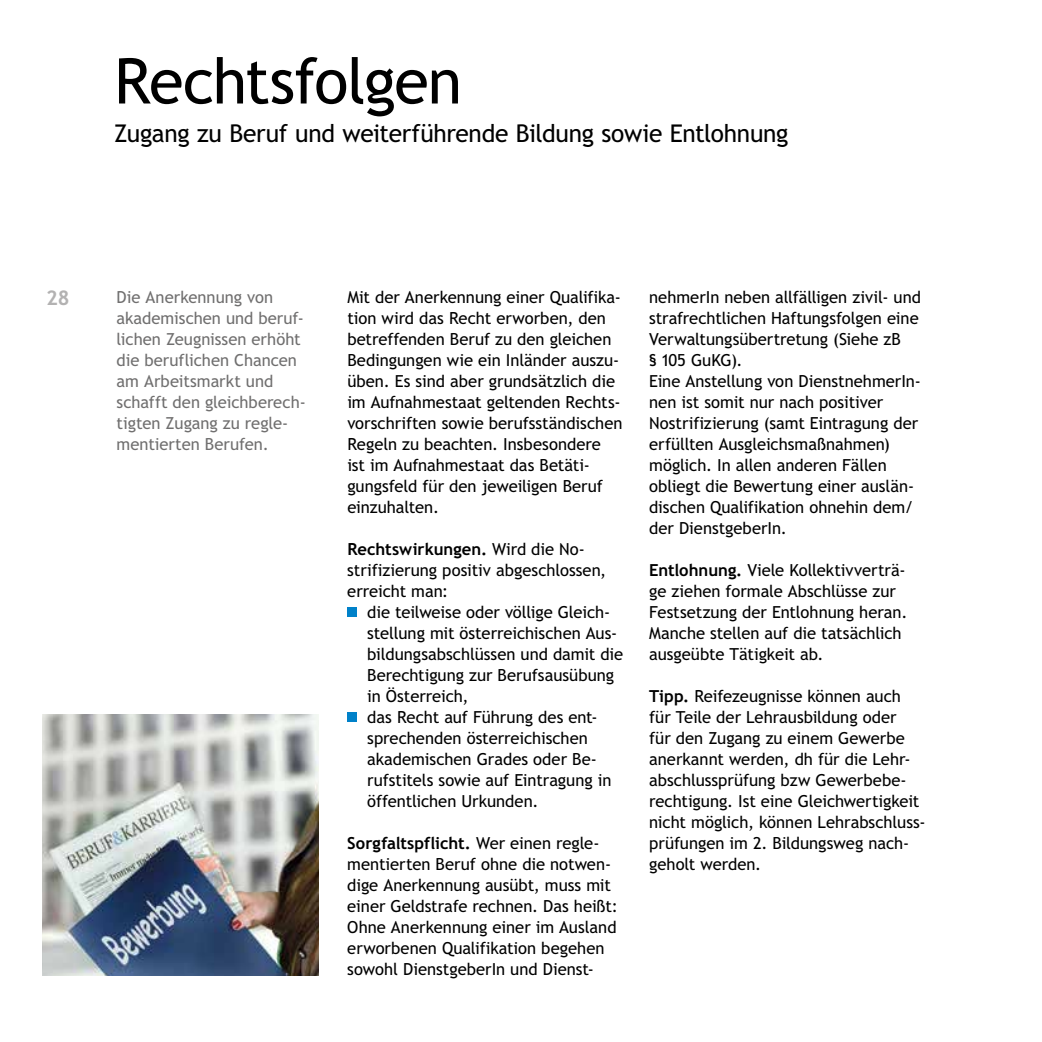
<style>
.page{position:relative;width:1042px;height:1042px;background:#fff}
.page>*{position:absolute;margin:0;border:0;box-sizing:border-box;transform-origin:0 0}
.t1{font:63px "Trebuchet SBG2";letter-spacing:-.02em;color:#000}
.t2{font:24.5px "Trebuchet SBG2";letter-spacing:-.01em;color:#000}
.t3{font:700 20.12px "Trebuchet SBG2";color:#b3b2b2}
.t4{font:16.62px/21px "Trebuchet SBG2";letter-spacing:-.005em;color:#000}
.t5{font:16.62px/21px "Trebuchet SBG2";color:#706f6f}
.s1{font-weight:700}
</style>
<div class="page">
<div style="left:347px;top:606px;width:10px;height:10px;background:#0081c9"></div>
<div style="left:347px;top:711px;width:10px;height:10px;background:#0081c9"></div>
<img style="left:42px;top:714px;width:276px;height:261px">
<h1 class="t1" style="left:114px;top:44px;width:349px">Rechtsfolgen</h1>
<h2 class="t2" style="left:114px;top:119px;width:676px">Zugang zu Beruf und weiterführende Bildung sowie Entlohnung</h2>
<p class="t3" style="left:46px;top:285px;width:25px">28</p>
<p class="t5" style="left:117px;top:287px;width:191px">Die Anerkennung von akademischen und beruf&shy;lichen Zeugnissen erhöht die beruflichen Chancen am Arbeitsmarkt und schafft den gleichberech&shy;tigten Zugang zu regle&shy;mentierten Berufen.</p>
<p class="t4" style="left:347px;top:287px;width:277px">Mit der Anerkennung einer Qualifika&shy;tion wird das Recht erworben, den betreffenden Beruf zu den gleichen Bedingungen wie ein Inländer auszu&shy;üben. Es sind aber grundsätzlich die im Aufnahmestaat geltenden Rechts&shy;vorschriften sowie berufsständischen Regeln zu beachten. Insbesondere ist im Aufnahmestaat das Betäti&shy;gungsfeld für den jeweiligen Beruf einzuhalten.</p>
<p class="t4" style="left:347px;top:539px;width:261px"><span class="s1">Rechtswirkungen.</span> Wird die No&shy;strifizierung positiv abgeschlossen, erreicht man:</p>
<p class="t4" style="left:367px;top:602px;width:257px">die teilweise oder völlige Gleich&shy;stellung mit österreichischen Aus&shy;bildungsabschlüssen und damit die<br>Berechtigung zur Berufsausübung in Österreich,<br>das Recht auf Führung des ent&shy;sprechenden österreichischen akademischen Grades oder Be&shy;rufstitels sowie auf Eintragung in öffentlichen Urkunden.</p>
<p class="t4" style="left:347px;top:833px;width:272px"><span class="s1">Sorgfaltspflicht.</span> Wer einen regle&shy;mentierten Beruf ohne die notwen&shy;dige Anerkennung ausübt, muss mit einer Geldstrafe rechnen. Das heißt:<br>Ohne Anerkennung einer im Ausland erworbenen Qualifikation begehen sowohl DienstgeberIn und Dienst-</p>
<p class="t4" style="left:649px;top:287px;width:273px">nehmerIn neben allfälligen zivil- und strafrechtlichen Haftungsfolgen eine<br>Verwaltungsübertretung (Siehe zB<br>§ 105 GuKG).<br>Eine Anstellung von DienstnehmerIn&shy;nen ist somit nur nach positiver<br>Nostrifizierung (samt Eintragung der erfüllten Ausgleichsmaßnahmen) möglich. In allen anderen Fällen obliegt die Bewertung einer auslän&shy;dischen Qualifikation ohnehin dem/ der DienstgeberIn.</p>
<p class="t4" style="left:649px;top:560px;width:260px"><span class="s1">Entlohnung.</span> Viele Kollektivverträ&shy;ge ziehen formale Abschlüsse zur Festsetzung der Entlohnung heran.<br>Manche stellen auf die tatsächlich ausgeübte Tätigkeit ab.</p>
<p class="t4" style="left:649px;top:686px;width:278px"><span class="s1">Tipp.</span> Reifezeugnisse können auch für Teile der Lehrausbildung oder<br>für den Zugang zu einem Gewerbe anerkannt werden, dh für die Lehr&shy;abschlussprüfung bzw Gewerbebe&shy;rechtigung. Ist eine Gleichwertigkeit nicht möglich, können Lehrabschluss&shy;prüfungen im 2. Bildungsweg nach&shy;geholt werden.</p>
</div>
